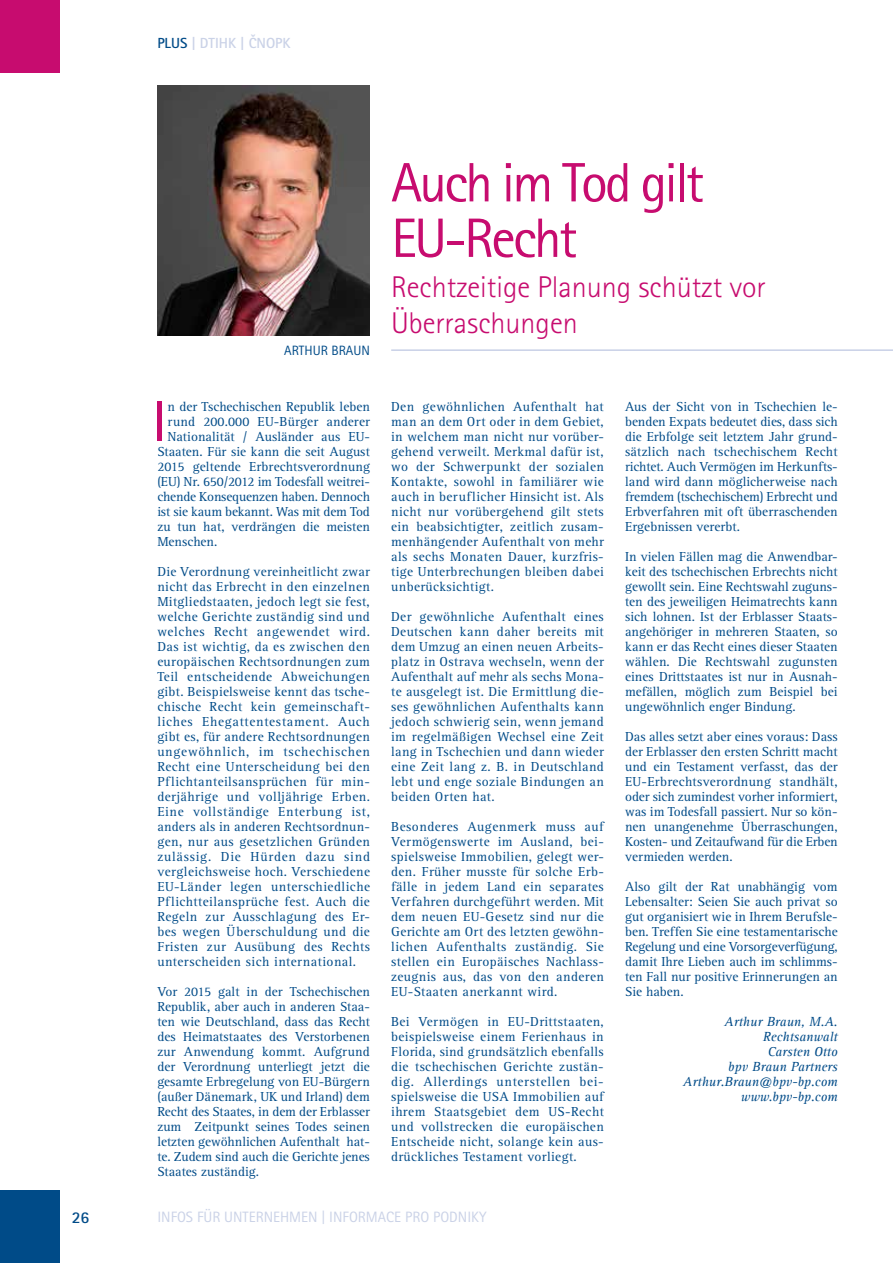
<style>
.page{position:relative;width:893px;height:1263px;background:#fff}
.page>*{position:absolute;margin:0;border:0;box-sizing:border-box;transform-origin:0 0}
.t1{font:57px "Rotis Sans Serif Std";color:#c70c6f}
.t2{font:55.5px/55.5px "Rotis Sans Serif Std";letter-spacing:-.05em;color:#c70c6f}
.t3{font:300 30px/36px "Rotis Sans Serif TOT";color:#c70c6f}
.t4{font:700 16.5px "Rotis Sans Serif Std";color:#004b88}
.t5{font:15px "Rotis Sans Serif Std";color:#cad2e7}
.t6{font:700 14.7px "Rotis Sans Serif Std";color:#cad2e7}
.t7{font:13.5px/15px "Rotis Serif TOT";color:#004b88;text-align:justify}
.t8{font:italic 13.5px/15px "Rotis Serif CE";color:#004b88;text-align:right}
.t9{font:13.5px "Rotis Sans Serif Std";color:#004b88}
.s1{color:#004b88}
</style>
<div class="page">
<hr style="left:391px;top:349px;width:502px;height:2px;background:#c8d0e6">
<div style="left:0;top:1191px;width:60px;height:72px;background:#004b88"></div>
<div style="left:0;top:0;width:60px;height:72px;background:#c70c6f"></div>
<img style="left:157px;top:85px;width:213px;height:250px">
<p class="t4" style="left:72px;top:1207px;width:19px">26</p>
<p class="t6" style="left:157px;top:34px;width:135px"><span class="s1">PLUS</span> | DTIHK | ČNOPK</p>
<p class="t9" style="left:284px;top:342px;width:87px">ARTHUR BRAUN</p>
<h1 class="t1" style="left:152px;top:388px;width:16px">I</h1>
<p class="t7" style="left:168px;top:399px;width:204px">n der Tschechischen Republik leben</p>
<p class="t7" style="left:168px;top:414px;width:204px">rund 200.000 EU-Bürger anderer</p>
<p class="t7" style="left:168px;top:429px;width:204px">Nationalität / Ausländer aus EU-</p>
<p class="t7" style="left:157px;top:444px;width:214px">Staaten. Für sie kann die seit August</p>
<p class="t7" style="left:157px;top:459px;width:214px">2015 geltende Erbrechtsverordnung</p>
<p class="t7" style="left:157px;top:474px;width:214px">(EU) Nr. 650/2012 im Todesfall weitrei-</p>
<p class="t7" style="left:157px;top:489px;width:214px">chende Konsequenzen haben. Dennoch</p>
<p class="t7" style="left:157px;top:504px;width:214px">ist sie kaum bekannt. Was mit dem Tod</p>
<p class="t7" style="left:157px;top:519px;width:214px">zu tun hat, verdrängen die meisten</p>
<p class="t7" style="left:157px;top:534px;width:62px">Menschen.</p>
<p class="t7" style="left:157px;top:564px;width:214px">Die Verordnung vereinheitlicht zwar nicht das Erbrecht in den einzelnen Mitgliedstaaten, jedoch legt sie fest, welche Gerichte zuständig sind und welches Recht angewendet wird.<br>Das ist wichtig, da es zwischen den europäischen Rechtsordnungen zum Teil entscheidende Abweichungen gibt. Beispielsweise kennt das tsche&shy;chische Recht kein gemeinschaft&shy;liches Ehegattentestament. Auch gibt es, für andere Rechtsordnungen ungewöhnlich, im tschechischen Recht eine Unterscheidung bei den Pflichtanteilsansprüchen für min&shy;derjährige und volljährige Erben.<br>Eine vollständige Enterbung ist, anders als in anderen Rechtsordnun&shy;gen, nur aus gesetzlichen Gründen zulässig. Die Hürden dazu sind vergleichsweise hoch. Verschiedene EU-Länder legen unterschiedliche Pflichtteilansprüche fest. Auch die Regeln zur Ausschlagung des Er&shy;bes wegen Überschuldung und die Fristen zur Ausübung des Rechts unterscheiden sich international.</p>
<p class="t7" style="left:157px;top:984px;width:214px">Vor 2015 galt in der Tschechischen Republik, aber auch in anderen Staa&shy;ten wie Deutschland, dass das Recht des Heimatstaates des Verstorbenen zur Anwendung kommt. Aufgrund der Verordnung unterliegt jetzt die gesamte Erbregelung von EU-Bürgern (außer Dänemark, UK und Irland) dem Recht des Staates, in dem der Erblasser zum Zeitpunkt seines Todes seinen letzten gewöhnlichen Aufenthalt hat&shy;te. Zudem sind auch die Gerichte jenes Staates zuständig.</p>
<h2 class="t2" style="left:391px;top:154px;width:314px">Auch im Tod gilt<br>EU-Recht</h2>
<h3 class="t3" style="left:391px;top:269px;width:376px">Rechtzeitige Planung schützt vor<br>Überraschungen</h3>
<p class="t7" style="left:391px;top:399px;width:214px">Den gewöhnlichen Aufenthalt hat man an dem Ort oder in dem Gebiet, in welchem man nicht nur vorüber&shy;gehend verweilt. Merkmal dafür ist, wo der Schwerpunkt der sozialen Kontakte, sowohl in familiärer wie auch in beruflicher Hinsicht ist. Als nicht nur vorübergehend gilt stets ein beabsichtigter, zeitlich zusam&shy;menhängender Aufenthalt von mehr als sechs Monaten Dauer, kurzfris&shy;tige Unterbrechungen bleiben dabei unberücksichtigt.</p>
<p class="t7" style="left:391px;top:609px;width:214px">Der gewöhnliche Aufenthalt eines Deutschen kann daher bereits mit dem Umzug an einen neuen Arbeits&shy;platz in Ostrava wechseln, wenn der Aufenthalt auf mehr als sechs Mona&shy;te ausgelegt ist. Die Ermittlung die&shy;ses gewöhnlichen Aufenthalts kann jedoch schwierig sein, wenn jemand im regelmäßigen Wechsel eine Zeit lang in Tschechien und dann wieder eine Zeit lang z. B. in Deutschland lebt und enge soziale Bindungen an beiden Orten hat.</p>
<p class="t7" style="left:391px;top:819px;width:214px">Besonderes Augenmerk muss auf Vermögenswerte im Ausland, bei&shy;spielsweise Immobilien, gelegt wer&shy;den. Früher musste für solche Erb&shy;fälle in jedem Land ein separates Verfahren durchgeführt werden. Mit dem neuen EU-Gesetz sind nur die Gerichte am Ort des letzten gewöhn&shy;lichen Aufenthalts zuständig. Sie stellen ein Europäisches Nachlass&shy;zeugnis aus, das von den anderen EU-Staaten anerkannt wird.</p>
<p class="t7" style="left:391px;top:1014px;width:214px">Bei Vermögen in EU-Drittstaaten, beispielsweise einem Ferienhaus in Florida, sind grundsätzlich ebenfalls die tschechischen Gerichte zustän&shy;dig. Allerdings unterstellen bei&shy;spielsweise die USA Immobilien auf ihrem Staatsgebiet dem US-Recht und vollstrecken die europäischen Entscheide nicht, solange kein aus&shy;drückliches Testament vorliegt.</p>
<p class="t7" style="left:625px;top:399px;width:214px">Aus der Sicht von in Tschechien le&shy;benden Expats bedeutet dies, dass sich die Erbfolge seit letztem Jahr grund&shy;sätzlich nach tschechischem Recht richtet. Auch Vermögen im Herkunfts&shy;land wird dann möglicherweise nach fremdem (tschechischem) Erbrecht und Erbverfahren mit oft überraschenden Ergebnissen vererbt.</p>
<p class="t7" style="left:625px;top:549px;width:214px">In vielen Fällen mag die Anwendbar&shy;keit des tschechischen Erbrechts nicht gewollt sein. Eine Rechtswahl zuguns&shy;ten des jeweiligen Heimatrechts kann sich lohnen. Ist der Erblasser Staats&shy;angehöriger in mehreren Staaten, so kann er das Recht eines dieser Staaten wählen. Die Rechtswahl zugunsten eines Drittstaates ist nur in Ausnah&shy;mefällen, möglich zum Beispiel bei ungewöhnlich enger Bindung.</p>
<p class="t7" style="left:625px;top:729px;width:214px">Das alles setzt aber eines voraus: Dass der Erblasser den ersten Schritt macht und ein Testament verfasst, das der EU-Erbrechtsverordnung standhält, oder sich zumindest vorher informiert, was im Todesfall passiert. Nur so kön&shy;nen unangenehme Überraschungen, Kosten- und Zeitaufwand für die Erben vermieden werden.</p>
<p class="t7" style="left:625px;top:879px;width:214px">Also gilt der Rat unabhängig vom Lebensalter: Seien Sie auch privat so gut organisiert wie in Ihrem Berufsle&shy;ben. Treffen Sie eine testamentarische Regelung und eine Vorsorgeverfügung, damit Ihre Lieben auch im schlimms&shy;ten Fall nur positive Erinnerungen an Sie haben.</p>
<p class="t8" style="left:683px;top:1014px;width:156px">Arthur Braun, M.A.<br>Rechtsanwalt<br>Carsten Otto<br>bpv Braun Partners<br>Arthur.Braun@bpv-bp.com www.bpv-bp.com</p>
<p class="t5" style="left:157px;top:1208px;width:331px">INFOS FÜR UNTERNEHMEN | INFORMACE PRO PODNIKY</p>
</div>
